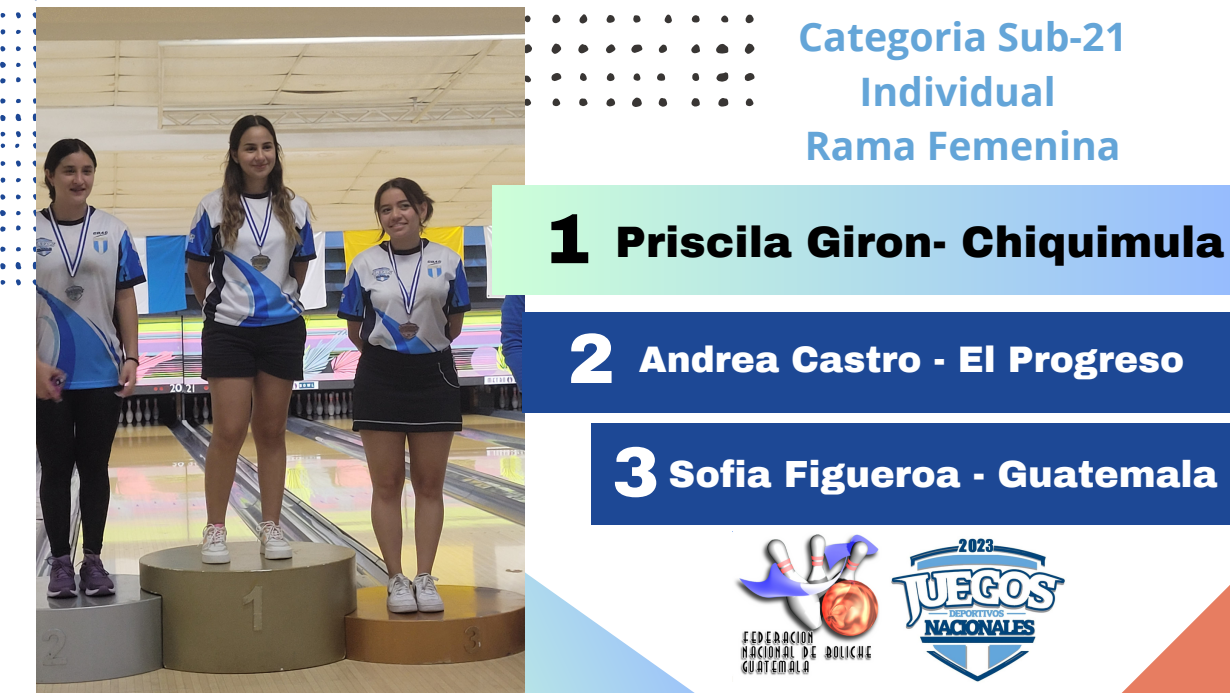
<style>
.page{position:relative;width:1230px;height:693px;background:#fff}
.page>*{position:absolute;margin:0;border:0;box-sizing:border-box;transform-origin:0 0}
.t1{font:900 71px "Archivo";color:#fff}
.t2{font:900 71px "Archivo";color:#000}
.t3{font:900 43px "Archivo";color:#000}
.t4{font:700 39.2px/54.5px "Open Sans";color:#64a5d8;text-align:center}
.t5{font:900 37px "Archivo";color:#fff}
.t6{font:900 36.1px "Archivo";color:#fff}
</style>
<div class="page">
<svg style="left:1122px;top:585px;width:108px;height:108px"></svg>
<svg style="left:33px;top:113px;width:4px;height:8px"></svg>
<svg style="left:16px;top:114px;width:5px;height:7px"></svg>
<svg style="left:33px;top:61px;width:4px;height:7px"></svg>
<svg style="left:33px;top:12px;width:4px;height:6px"></svg>
<svg style="left:33px;top:29px;width:4px;height:6px"></svg>
<svg style="left:0;top:62px;width:6px;height:6px"></svg>
<svg style="left:33px;top:46px;width:4px;height:6px"></svg>
<svg style="left:33px;top:98px;width:4px;height:6px"></svg>
<svg style="left:0;top:115px;width:6px;height:6px"></svg>
<svg style="left:16px;top:12px;width:5px;height:6px"></svg>
<svg style="left:33px;top:78px;width:4px;height:5px"></svg>
<svg style="left:0;top:78px;width:6px;height:6px"></svg>
<svg style="left:0;top:98px;width:6px;height:6px"></svg>
<svg style="left:0;top:46px;width:5px;height:6px"></svg>
<svg style="left:0;top:29px;width:5px;height:6px"></svg>
<svg style="left:16px;top:77px;width:5px;height:5px"></svg>
<svg style="left:16px;top:46px;width:5px;height:5px"></svg>
<svg style="left:16px;top:99px;width:5px;height:4px"></svg>
<svg style="left:0;top:13px;width:5px;height:5px"></svg>
<svg style="left:33px;top:131px;width:4px;height:6px"></svg>
<svg style="left:16px;top:131px;width:5px;height:6px"></svg>
<svg style="left:0;top:132px;width:5px;height:5px"></svg>
<svg style="left:16px;top:30px;width:5px;height:4px"></svg>
<svg style="left:16px;top:63px;width:5px;height:4px"></svg>
<svg style="left:716px;top:44px;width:12px;height:10px"></svg>
<svg style="left:716px;top:72px;width:12px;height:10px"></svg>
<svg style="left:631px;top:45px;width:11px;height:8px"></svg>
<svg style="left:552px;top:43px;width:9px;height:11px"></svg>
<svg style="left:578px;top:44px;width:11px;height:10px"></svg>
<svg style="left:632px;top:98px;width:10px;height:9px"></svg>
<svg style="left:606px;top:44px;width:10px;height:9px"></svg>
<svg style="left:525px;top:44px;width:7px;height:10px"></svg>
<svg style="left:691px;top:44px;width:9px;height:9px"></svg>
<svg style="left:718px;top:98px;width:10px;height:9px"></svg>
<svg style="left:552px;top:15px;width:9px;height:8px"></svg>
<svg style="left:551px;top:73px;width:10px;height:8px"></svg>
<svg style="left:579px;top:14px;width:8px;height:10px"></svg>
<svg style="left:659px;top:44px;width:8px;height:9px"></svg>
<svg style="left:659px;top:98px;width:8px;height:9px"></svg>
<svg style="left:606px;top:15px;width:9px;height:8px"></svg>
<svg style="left:691px;top:98px;width:9px;height:9px"></svg>
<svg style="left:665px;top:14px;width:7px;height:9px"></svg>
<svg style="left:606px;top:98px;width:9px;height:8px"></svg>
<svg style="left:692px;top:15px;width:8px;height:8px"></svg>
<svg style="left:579px;top:98px;width:9px;height:8px"></svg>
<svg style="left:633px;top:15px;width:8px;height:8px"></svg>
<svg style="left:657px;top:73px;width:8px;height:8px"></svg>
<svg style="left:607px;top:73px;width:8px;height:8px"></svg>
<svg style="left:692px;top:73px;width:7px;height:8px"></svg>
<svg style="left:553px;top:98px;width:7px;height:9px"></svg>
<svg style="left:745px;top:43px;width:10px;height:11px"></svg>
<svg style="left:746px;top:15px;width:8px;height:8px"></svg>
<svg style="left:745px;top:73px;width:10px;height:8px"></svg>
<svg style="left:746px;top:98px;width:8px;height:9px"></svg>
<svg style="left:721px;top:15px;width:8px;height:7px"></svg>
<svg style="left:580px;top:73px;width:7px;height:8px"></svg>
<svg style="left:634px;top:73px;width:6px;height:8px"></svg>
<svg style="left:525px;top:98px;width:6px;height:8px"></svg>
<svg style="left:525px;top:15px;width:6px;height:8px"></svg>
<svg style="left:525px;top:76px;width:6px;height:7px"></svg>
<svg style="left:33px;top:262px;width:4px;height:7px"></svg>
<svg style="left:16px;top:262px;width:5px;height:7px"></svg>
<svg style="left:33px;top:210px;width:4px;height:6px"></svg>
<svg style="left:33px;top:161px;width:4px;height:6px"></svg>
<svg style="left:33px;top:177px;width:4px;height:6px"></svg>
<svg style="left:0;top:210px;width:6px;height:6px"></svg>
<svg style="left:33px;top:194px;width:4px;height:6px"></svg>
<svg style="left:33px;top:143px;width:4px;height:6px"></svg>
<svg style="left:33px;top:246px;width:4px;height:6px"></svg>
<svg style="left:0;top:263px;width:6px;height:6px"></svg>
<svg style="left:16px;top:161px;width:5px;height:6px"></svg>
<svg style="left:33px;top:226px;width:4px;height:6px"></svg>
<svg style="left:0;top:226px;width:6px;height:6px"></svg>
<svg style="left:0;top:247px;width:6px;height:5px"></svg>
<svg style="left:0;top:194px;width:5px;height:6px"></svg>
<svg style="left:0;top:178px;width:5px;height:5px"></svg>
<svg style="left:16px;top:225px;width:5px;height:5px"></svg>
<svg style="left:16px;top:195px;width:5px;height:4px"></svg>
<svg style="left:16px;top:247px;width:5px;height:4px"></svg>
<svg style="left:0;top:161px;width:5px;height:5px"></svg>
<svg style="left:33px;top:279px;width:4px;height:7px"></svg>
<svg style="left:16px;top:279px;width:5px;height:6px"></svg>
<svg style="left:0;top:280px;width:5px;height:5px"></svg>
<svg style="left:16px;top:178px;width:5px;height:4px"></svg>
<svg style="left:16px;top:211px;width:5px;height:4px"></svg>
<svg style="left:1px;top:144px;width:4px;height:4px"></svg>
<svg style="left:15px;top:144px;width:4px;height:4px"></svg>
<svg style="left:525px;top:572px;width:208px;height:121px"></svg>
<img style="left:37px;top:8px;width:488px;height:685px">
<div style="left:493px;top:186px;width:737px;height:108px;background:linear-gradient(to right,#cdffd8,#96bcfd)"></div>
<div style="left:591px;top:424px;width:639px;height:101px;background:#1d4895"></div>
<div style="left:523px;top:312px;width:707px;height:100px;background:#1d4895"></div>
<img style="left:734px;top:534px;width:145px;height:141px">
<img style="left:891px;top:538px;width:174px;height:144px">
<p class="t2" style="left:544px;top:201px;width:49px">1</p>
<p class="t4" style="left:798px;top:9px;width:330px">Categoria Sub-21<br>Individual</p>
<p class="t4" style="left:805px;top:118px;width:317px">Rama Femenina</p>
<p class="t3" style="left:615px;top:220px;width:611px">Priscila Giron- Chiquimula</p>
<p class="t1" style="left:568px;top:321px;width:49px">2</p>
<p class="t6" style="left:639px;top:340px;width:547px">Andrea Castro - El Progreso</p>
<p class="t1" style="left:612px;top:434px;width:49px">3</p>
<p class="t5" style="left:669px;top:454px;width:550px">Sofia Figueroa - Guatemala</p>
</div>
